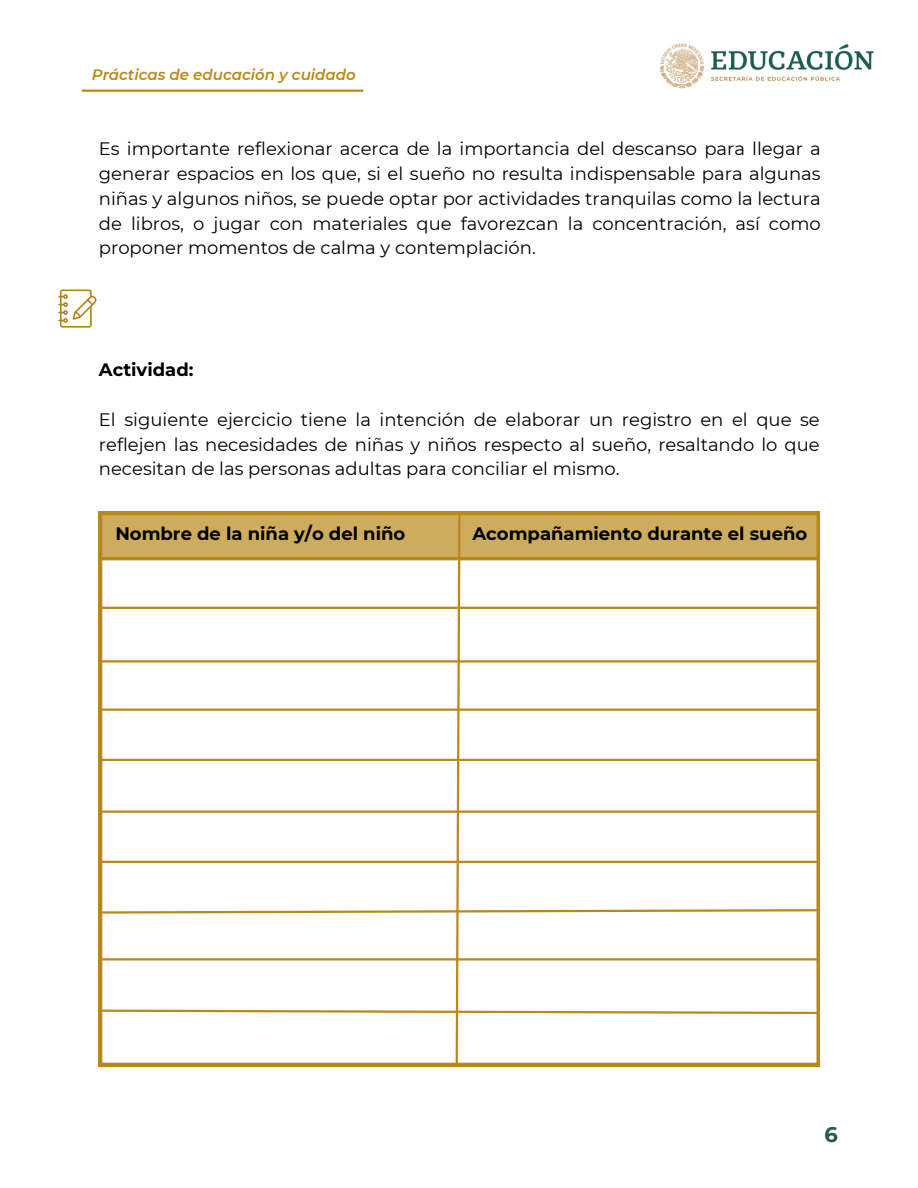
<style>
.page{position:relative;width:918px;height:1188px;background:#fff}
.page>*{position:absolute;margin:0;border:0;box-sizing:border-box;transform-origin:0 0}
.t1{font:700 21px "Montserrat";color:#275b4f}
.t2{font:18px/24.8px "Montserrat";color:#000;text-align:justify}
.t3{font:700 18px "Montserrat";color:#000}
.t4{font:italic 600 15px "Montserrat";color:#b88917}
</style>
<div class="page">
<img style="left:660px;top:43px;width:214px;height:46px">
<svg style="left:58px;top:290px;width:38px;height:38px"></svg>
<svg style="left:98px;top:511px;width:722px;height:556px"></svg>
<hr style="left:99px;top:557px;width:720px;height:3px;background:#b88917">
<hr style="left:82px;top:90px;width:281px;height:2px;background:#b88917">
<h1 class="t4" style="left:92px;top:65px;width:265px">Prácticas de educación y cuidado</h1>
<p class="t2" style="left:99px;top:137px;width:723px">Es importante reflexionar acerca de la importancia del descanso para llegar a generar espacios en los que, si el sueño no resulta indispensable para algunas niñas y algunos niños, se puede optar por actividades tranquilas como la lectura de libros, o jugar con materiales que favorezcan la concentración, así como proponer momentos de calma y contemplación.</p>
<p class="t3" style="left:99px;top:359px;width:96px">Actividad:</p>
<h1 class="t2" style="left:99px;top:407px;width:722px">El siguiente ejercicio tiene la intención de elaborar un registro en el que se reflejen las necesidades de niñas y niños respecto al sueño, resaltando lo que necesitan de las personas adultas para conciliar el mismo.</h1>
<h2 class="t3" style="left:115px;top:523px;width:291px">Nombre de la niña y/o del niño</h2>
<h1 class="t3" style="left:472px;top:523px;width:336px">Acompañamiento durante el sueño</h1>
<h2 class="t1" style="left:825px;top:1121px;width:15px">6</h2>
</div>
